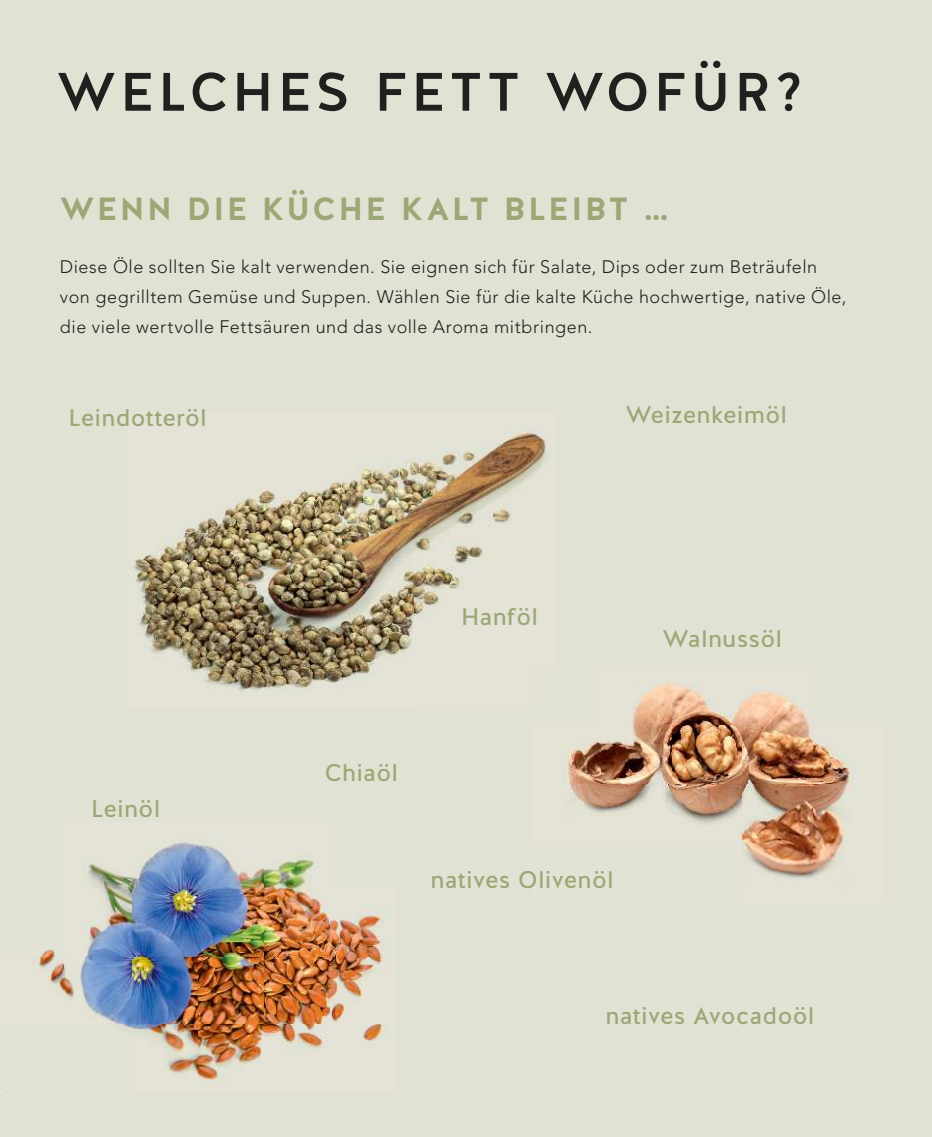
<style>
.page{position:relative;width:932px;height:1137px;background:#e2e2d4}
.page>*{position:absolute;margin:0;border:0;box-sizing:border-box;transform-origin:0 0}
.t1{font:500 54px "Halis GR";letter-spacing:.075em;color:#221f1f}
.t2{font:700 32px "Halis GR";letter-spacing:.075em;color:#9ca776}
.t3{font:24px "Halis GR";letter-spacing:.01em;color:#9ca776}
.t4{font:300 18px/30px "Avenir LT Std";letter-spacing:.03em;color:#221f1f}
</style>
<div class="page">
<img style="left:133px;top:431px;width:414px;height:259px">
<img style="left:567px;top:682px;width:286px;height:196px">
<img style="left:531px;top:667px;width:16px;height:23px">
<img style="left:33px;top:842px;width:360px;height:245px">
<h1 class="t1" style="left:57px;top:60px;width:749px">WELCHES FETT WOFÜR?</h1>
<h2 class="t2" style="left:60px;top:190px;width:610px">WENN DIE KÜCHE KALT BLEIBT …</h2>
<p class="t4" style="left:60px;top:252px;width:788px">Diese Öle sollten Sie kalt verwenden. Sie eignen sich für Salate, Dips oder zum Beträufeln von gegrilltem Gemüse und Suppen. Wählen Sie für die kalte Küche hochwertige, native Öle, die viele wertvolle Fettsäuren und das volle Aroma mitbringen.</p>
<h3 class="t3" style="left:68px;top:404px;width:140px">Leindotteröl</h3>
<h3 class="t3" style="left:91px;top:795px;width:71px">Leinöl</h3>
<h3 class="t3" style="left:625px;top:401px;width:163px">Weizenkeimöl</h3>
<h3 class="t3" style="left:461px;top:603px;width:79px">Hanföl</h3>
<h3 class="t3" style="left:325px;top:759px;width:75px">Chiaöl</h3>
<h3 class="t3" style="left:431px;top:866px;width:185px">natives Olivenöl</h3>
<h3 class="t3" style="left:662px;top:625px;width:121px">Walnussöl</h3>
<h3 class="t3" style="left:606px;top:1002px;width:210px">natives Avocadoöl</h3>
</div>
